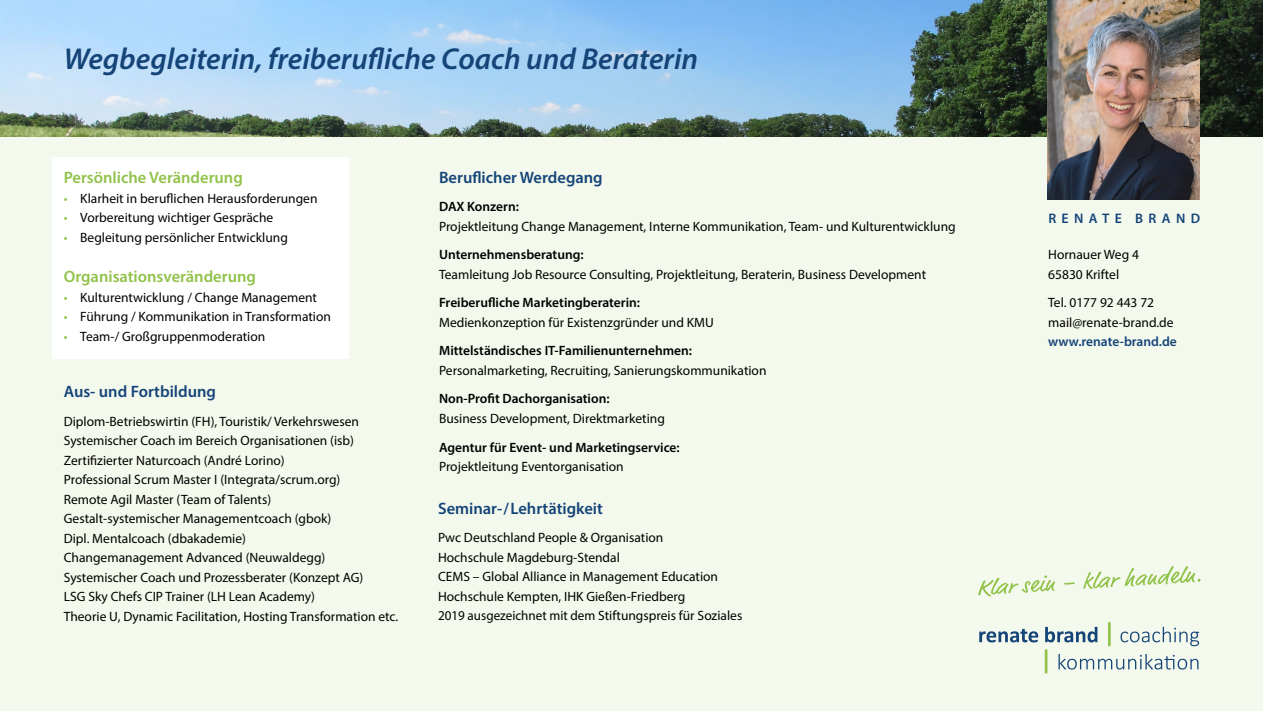
<style>
.page{position:relative;width:1263px;height:711px;background:#fff}
.page>*{position:absolute;margin:0;border:0;box-sizing:border-box;transform-origin:0 0}
.t1{font:italic 600 30.3px "Myriad Pro";color:#144478}
.t2{font:600 16.5px "Myriad Pro";color:#144478}
.t3{font:600 16.5px "Myriad Pro";color:#91c24a}
.t4{font:600 13.8px "Myriad Pro";letter-spacing:.39em;color:#144478}
.t5{font:13.5px/19.5px "Myriad Pro";color:#000}
.t6{font:600 13.5px "Myriad Pro";color:#000}
.t7{font:600 13.5px "Myriad Pro";color:#144478}
.s1{color:#91c24a}
.s2{font-weight:600}
</style>
<div class="page">
<div style="left:0;top:136px;width:1263px;height:574px;background:#f4f9ed"></div>
<img style="left:0;top:0;width:1263px;height:136px">
<svg style="left:979px;top:621px;width:220px;height:52px;background:#d6e1dc"></svg>
<svg style="left:978px;top:565px;width:222px;height:31px;background:#e5f1d5"></svg>
<img style="left:1048px;top:0;width:151px;height:199px">
<div style="left:52px;top:157px;width:297px;height:202px;background:#fff"></div>
<p class="t1" style="left:64px;top:39px;width:636px">Wegbegleiterin, freiberufliche Coach und Beraterin</p>
<p class="t3" style="left:64px;top:167px;width:181px">Persönliche Veränderung</p>
<p class="t5" style="left:64px;top:188px;width:255px"><span class="s1">•</span> Klarheit in beruflichen Herausforderungen</p>
<p class="t5" style="left:64px;top:207px;width:211px"><span class="s1">•</span> Vorbereitung wichtiger Gespräche</p>
<p class="t5" style="left:64px;top:227px;width:226px"><span class="s1">•</span> Begleitung persönlicher Entwicklung</p>
<p class="t3" style="left:64px;top:266px;width:194px">Organisationsveränderung</p>
<p class="t5" style="left:64px;top:287px;width:255px"><span class="s1">•</span> Kulturentwicklung / Change Management</p>
<p class="t5" style="left:64px;top:306px;width:269px"><span class="s1">•</span> Führung / Kommunikation in Transformation</p>
<p class="t5" style="left:64px;top:326px;width:203px"><span class="s1">•</span> Team-/ Großgruppenmoderation</p>
<p class="t2" style="left:64px;top:380px;width:154px">Aus- und Fortbildung</p>
<p class="t5" style="left:64px;top:410px;width:297px">Diplom-Betriebswirtin (FH), Touristik/ Verkehrswesen</p>
<p class="t5" style="left:64px;top:430px;width:292px">Systemischer Coach im Bereich Organisationen (isb)</p>
<p class="t5" style="left:64px;top:449px;width:223px">Zertifizierter Naturcoach (André Lorino)</p>
<p class="t5" style="left:64px;top:469px;width:278px">Professional Scrum Master I (Integrata/scrum.org)</p>
<p class="t5" style="left:64px;top:488px;width:209px">Remote Agil Master (Team of Talents)</p>
<p class="t5" style="left:64px;top:508px;width:269px">Gestalt-systemischer Managementcoach (gbok)</p>
<p class="t5" style="left:64px;top:527px;width:184px">Dipl. Mentalcoach (dbakademie)</p>
<p class="t5" style="left:64px;top:547px;width:263px">Changemanagement Advanced (Neuwaldegg)</p>
<p class="t5" style="left:64px;top:566px;width:301px">Systemischer Coach und Prozessberater (Konzept AG)</p>
<p class="t5" style="left:64px;top:586px;width:253px">LSG Sky Chefs CIP Trainer (LH Lean Academy)</p>
<p class="t5" style="left:64px;top:605px;width:336px">Theorie U, Dynamic Facilitation, Hosting Transformation etc.</p>
<p class="t2" style="left:439px;top:166px;width:165px">Beruflicher Werdegang</p>
<p class="t5" style="left:439px;top:196px;width:518px"><span class="s2">DAX Konzern:<br></span>Projektleitung Change Management, Interne Kommunikation, Team- und Kulturentwicklung</p>
<p class="t5" style="left:439px;top:244px;width:489px"><span class="s2">Unternehmensberatung:<br></span>Teamleitung Job Resource Consulting, Projektleitung, Beraterin, Business Development</p>
<p class="t5" style="left:439px;top:292px;width:276px"><span class="s2">Freiberufliche Marketingberaterin:<br></span>Medienkonzeption für Existenzgründer und KMU</p>
<p class="t5" style="left:439px;top:340px;width:329px"><span class="s2">Mittelständisches IT-Familienunternehmen:<br></span>Personalmarketing, Recruiting, Sanierungskommunikation</p>
<p class="t5" style="left:439px;top:388px;width:227px"><span class="s2">Non-Profit Dachorganisation:<br></span>Business Development, Direktmarketing</p>
<p class="t6" style="left:439px;top:438px;width:242px">Agentur für Event- und Marketingservice:</p>
<p class="t5" style="left:439px;top:456px;width:186px">Projektleitung Eventorganisation</p>
<p class="t2" style="left:438px;top:497px;width:166px">Seminar-/Lehrtätigkeit</p>
<p class="t5" style="left:438px;top:527px;width:282px">Pwc Deutschland People &amp; Organisation Hochschule Magdeburg-Stendal<br>CEMS – Global Alliance in Management Education Hochschule Kempten, IHK Gießen-Friedberg</p>
<p class="t5" style="left:438px;top:605px;width:306px">2019 ausgezeichnet mit dem Stiftungspreis für Soziales</p>
<p class="t4" style="left:1048px;top:209px;width:154px">RENATE BRAND</p>
<p class="t5" style="left:1048px;top:244px;width:92px">Hornauer Weg 4</p>
<p class="t5" style="left:1048px;top:264px;width:72px">65830 Kriftel</p>
<p class="t5" style="left:1048px;top:292px;width:107px">Tel. 0177 92 443 72</p>
<p class="t5" style="left:1048px;top:312px;width:127px">mail@renate-brand.de</p>
<p class="t7" style="left:1048px;top:333px;width:130px">www.renate-brand.de</p>
</div>
